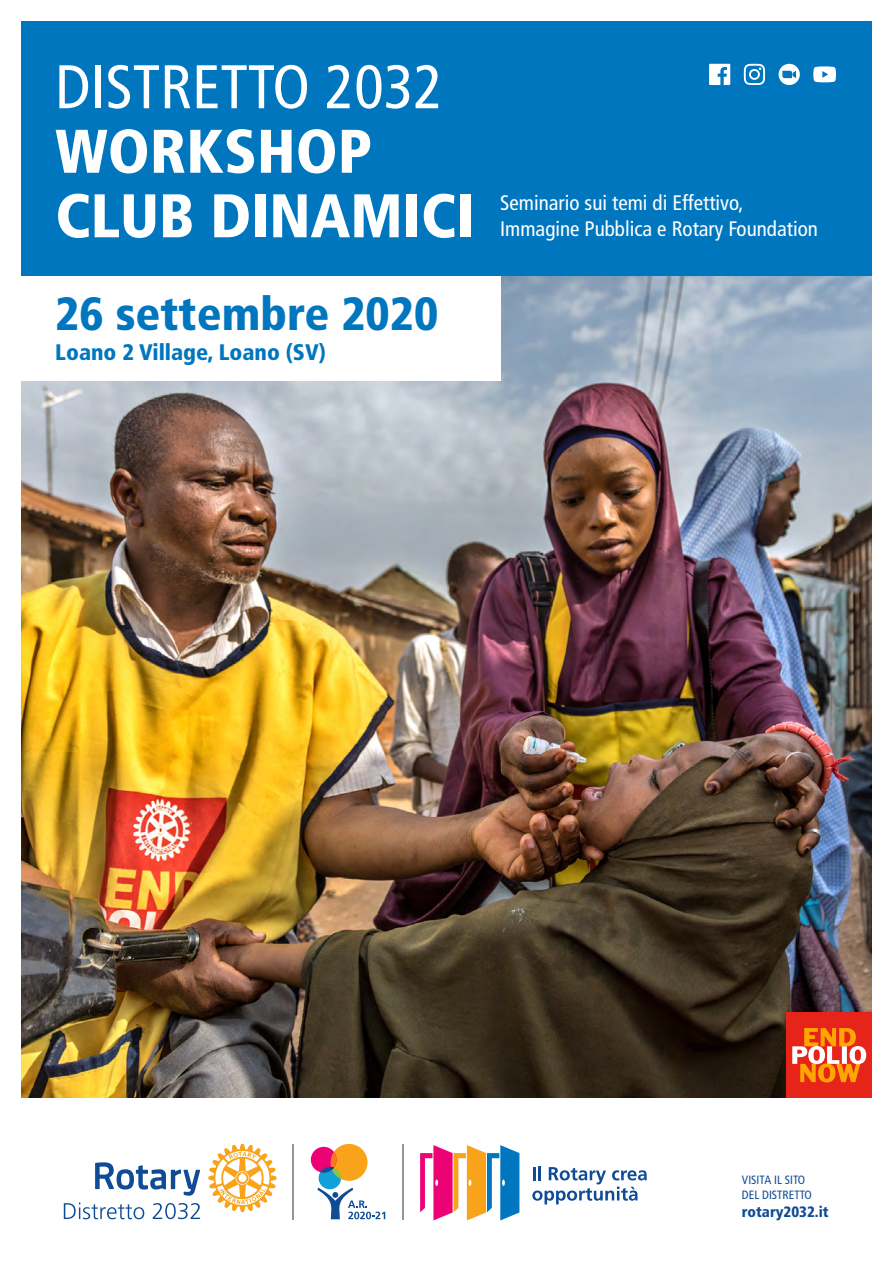
<style>
.page{position:relative;width:893px;height:1263px;background:#fff}
.page>*{position:absolute;margin:0;border:0;box-sizing:border-box;transform-origin:0 0}
.t1{font:900 condensed 61.5px/64.5px "Frutiger LT Pro";color:#fff}
.t2{font:condensed 61.5px "Frutiger LT Pro";color:#fff}
.t3{font:900 condensed 46.5px "Frutiger LT Pro";color:#0076bf}
.t4{font:900 condensed 22.5px "Frutiger LT Pro";color:#0076bf}
.t5{font:condensed 21px/25.2px "Frutiger LT Pro";color:#fff}
.t6{font:900 condensed 15px "Frutiger LT Pro";color:#0f4c95}
.t7{font:condensed 12px/14.4px "Frutiger LT Pro";color:#0f4c95}
</style>
<div class="page">
<div style="left:21px;top:21px;width:851px;height:255px;background:#0076bf"></div>
<img style="left:21px;top:276px;width:851px;height:822px">
<div style="left:0;top:276px;width:500px;height:104px;background:#fff"></div>
<hr style="left:293px;top:1144px;width:1px;height:76px;background:#939598">
<hr style="left:402px;top:1144px;width:1px;height:76px;background:#939598">
<hr style="left:538px;top:1166px;width:3px;height:14px;background:#0f4c95">
<svg style="left:532px;top:1167px;width:115px;height:37px"></svg>
<svg style="left:420px;top:1145px;width:99px;height:75px"></svg>
<svg style="left:95px;top:1162px;width:105px;height:34px"></svg>
<svg style="left:208px;top:1144px;width:68px;height:68px"></svg>
<svg style="left:64px;top:1202px;width:80px;height:17px"></svg>
<svg style="left:153px;top:1203px;width:47px;height:16px"></svg>
<div style="left:319px;top:1167px;width:22px;height:22px;background:#12a0db;border-radius:50%"></div>
<div style="left:331px;top:1144px;width:36px;height:37px;background:#f9a31b;border-radius:50%"></div>
<div style="left:311px;top:1147px;width:26px;height:25px;background:#ed0275;border-radius:50%"></div>
<svg style="left:320px;top:1152px;width:21px;height:27px"></svg>
<svg style="left:317px;top:1187px;width:68px;height:32px"></svg>
<svg style="left:709px;top:64px;width:21px;height:21px"></svg>
<svg style="left:744px;top:64px;width:21px;height:21px"></svg>
<svg style="left:813px;top:66px;width:23px;height:16px"></svg>
<svg style="left:779px;top:64px;width:21px;height:21px"></svg>
<div style="left:787px;top:1013px;width:85px;height:85px;background:#e72419"></div>
<svg style="left:792px;top:1028px;width:74px;height:54px"></svg>
<h1 class="t2" style="left:55px;top:51px;width:389px">DISTRETTO 2032</h1>
<h1 class="t1" style="left:55px;top:119px;width:421px">WORKSHOP<br>CLUB DINAMICI</h1>
<h2 class="t3" style="left:55px;top:286px;width:384px">26 settembre 2020</h2>
<p class="t4" style="left:55px;top:339px;width:272px">Loano 2 Village, Loano (SV)</p>
<p class="t5" style="left:500px;top:191px;width:319px">Seminario sui temi di Effettivo,<br>Immagine Pubblica e Rotary Foundation</p>
<p class="t7" style="left:742px;top:1173px;width:71px">VISITA IL SITO<br>DEL DISTRETTO</p>
<p class="t6" style="left:742px;top:1202px;width:88px">rotary2032.it</p>
</div>
